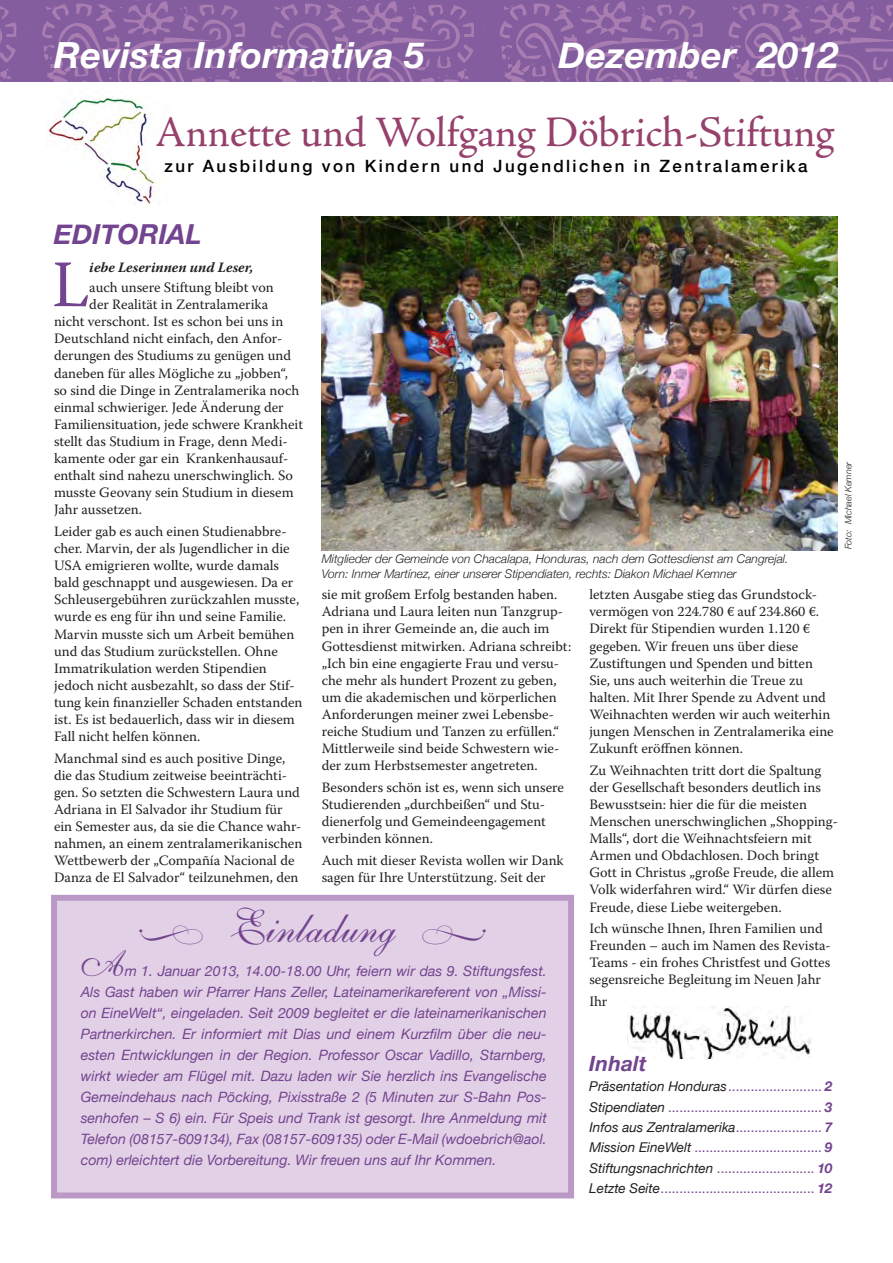
<style>
.page{position:relative;width:893px;height:1263px;background:#fff}
.page>*{position:absolute;margin:0;border:0;box-sizing:border-box;transform-origin:0 0}
.t1{font:66.15px "Warnock Pro";color:#73448f}
.Einladung_-_Shelley{font:45px "Shelley Volante BT";color:#73448f}
.t2{font:43.5px "Adobe Jenson Pro";letter-spacing:-.005em;color:#96416c}
.t3{font:italic 700 36px "Helvetica Neue";letter-spacing:.01em;color:#fff}
.Box_Body_Sans_Bold_R{font:36px "Shelley Volante BT";color:#73448f}
.t4{font:italic 700 27.6px "Helvetica Neue";color:#73448f}
.t5{font:italic 700 21px "Helvetica Neue";color:#73448f}
.t6{font:500 16.95px "Helvetica Neue";letter-spacing:.14em;color:#000}
.Body_Serif_Rom_Black{font:14.25px/17.1px "Warnock Pro";color:#231f20}
.Box_Body_Sans_Bold_R-2{font:italic 14.25px/21px "Helvetica Neue";color:#73448f;text-align:justify}
.t7{font:italic 700 14.25px "Warnock Pro";color:#231f20}
.t8{font:13.5px "Helvetica Neue";color:#73448f}
.Foto_Caption_-_Sans{font:italic 300 12px/14.4px "Helvetica Neue";color:#231f20}
.Foto_Credit-Sans_Bla{font:italic 300 9px "Helvetica Neue";letter-spacing:-.005em;color:#231f20}
.s1{font-style:italic;color:#231f20}
.s2{font-weight:700;font-style:italic}
</style>
<div class="page">
<div style="left:51px;top:895px;width:523px;height:303px;background:#e2d1e6;border:6px solid #bb99c7"></div>
<img style="left:48px;top:96px;width:110px;height:108px">
<img style="left:627px;top:1006px;width:184px;height:53px">
<img style="left:322px;top:216px;width:515px;height:335px">
<svg style="left:0;top:0;width:893px;height:81px;background:#8b63a2"></svg>
<h3 class="t3" style="left:54px;top:33px;width:372px">Revista Informativa 5</h3>
<h3 class="t3" style="left:558px;top:33px;width:282px">Dezember 2012</h3>
<h3 class="t2" style="left:155px;top:107px;width:680px">Annette und Wolfgang Döbrich-Stiftung</h3>
<p class="t6" style="left:165px;top:156px;width:644px">zur Ausbildung von Kindern und Jugendlichen in Zentralamerika</p>
<p class="t4" style="left:54px;top:217px;width:149px">EDITORIAL</p>
<p class="t1" style="left:52px;top:245px;width:39px">L</p>
<p class="t7" style="left:89px;top:259px;width:165px">iebe Leserinnen und Leser,</p>
<p class="Body_Serif_Rom_Black" style="left:89px;top:279px;width:186px">auch unsere Stiftung bleibt von</p>
<p class="Body_Serif_Rom_Black" style="left:89px;top:296px;width:180px">der Realität in Zentralamerika</p>
<p class="Body_Serif_Rom_Black" style="left:54px;top:313px;width:231px">nicht verschont. Ist es schon bei uns in</p>
<p class="Body_Serif_Rom_Black" style="left:54px;top:330px;width:230px">Deutschland nicht einfach, den Anfor-</p>
<p class="Body_Serif_Rom_Black" style="left:54px;top:347px;width:239px">derungen des Studiums zu genügen und</p>
<p class="Body_Serif_Rom_Black" style="left:54px;top:364px;width:235px">daneben für alles Mögliche zu „jobben“,</p>
<p class="Body_Serif_Rom_Black" style="left:54px;top:381px;width:247px">so sind die Dinge in Zentralamerika noch</p>
<p class="Body_Serif_Rom_Black" style="left:54px;top:398px;width:231px">einmal schwieriger. Jede Änderung der</p>
<p class="Body_Serif_Rom_Black" style="left:54px;top:415px;width:251px">Familiensituation, jede schwere Krankheit</p>
<p class="Body_Serif_Rom_Black" style="left:54px;top:432px;width:235px">stellt das Studium in Frage, denn Medi-</p>
<p class="Body_Serif_Rom_Black" style="left:54px;top:450px;width:236px">kamente oder gar ein Krankenhausauf-</p>
<p class="Body_Serif_Rom_Black" style="left:54px;top:467px;width:241px">enthalt sind nahezu unerschwinglich. So</p>
<p class="Body_Serif_Rom_Black" style="left:54px;top:484px;width:241px">musste Geovany sein Studium in diesem</p>
<p class="Body_Serif_Rom_Black" style="left:54px;top:501px;width:90px">Jahr aussetzen.</p>
<p class="Body_Serif_Rom_Black" style="left:54px;top:522px;width:250px">Leider gab es auch einen Studienabbre&shy;cher. Marvin, der als Jugendlicher in die USA emigrieren wollte, wurde damals bald geschnappt und ausgewiesen. Da er Schleusergebühren zurückzahlen musste, wurde es eng für ihn und seine Familie.<br>Marvin musste sich um Arbeit bemühen und das Studium zurückstellen. Ohne Immatrikulation werden Stipendien jedoch nicht ausbezahlt, so dass der Stif&shy;tung kein finanzieller Schaden entstanden ist. Es ist bedauerlich, dass wir in diesem Fall nicht helfen können.</p>
<p class="Body_Serif_Rom_Black" style="left:54px;top:749px;width:250px">Manchmal sind es auch positive Dinge, die das Studium zeitweise beeinträchti&shy;gen. So setzten die Schwestern Laura und Adriana in El Salvador ihr Studium für ein Semester aus, da sie die Chance wahr&shy;nahmen, an einem zentralamerikanischen Wettbewerb der „Compañía Nacional de Danza de El Salvador“ teilzunehmen, den</p>
<p class="Foto_Credit-Sans_Bla" style="left:843px;top:549px;width:90px;rotate:-90deg">Foto: Michael Kemner</p>
<p class="Foto_Caption_-_Sans" style="left:322px;top:551px;width:468px">Mitglieder der Gemeinde von Chacalapa, Honduras, nach dem Gottesdienst am Cangrejal.<br>Vorn: Inmer Martínez, einer unserer Stipendiaten, rechts: Diakon Michael Kemner</p>
<p class="Body_Serif_Rom_Black" style="left:322px;top:586px;width:251px">sie mit großem Erfolg bestanden haben.<br>Adriana und Laura leiten nun Tanzgrup&shy;pen in ihrer Gemeinde an, die auch im Gottesdienst mitwirken. Adriana schreibt: „Ich bin eine engagierte Frau und versu&shy;che mehr als hundert Prozent zu geben, um die akademischen und körperlichen Anforderungen meiner zwei Lebensbe&shy;reiche Studium und Tanzen zu erfüllen.“ Mittlerweile sind beide Schwestern wie&shy;der zum Herbstsemester angetreten.</p>
<p class="Body_Serif_Rom_Black" style="left:322px;top:778px;width:244px">Besonders schön ist es, wenn sich unsere Studierenden „durchbeißen“ und Stu&shy;dienerfolg und Gemeindeengagement verbinden können.</p>
<p class="Body_Serif_Rom_Black" style="left:322px;top:851px;width:244px">Auch mit dieser Revista wollen wir Dank sagen für Ihre Unterstützung. Seit der</p>
<p class="Body_Serif_Rom_Black" style="left:589px;top:586px;width:246px">letzten Ausgabe stieg das Grundstock&shy;vermögen von 224.780 € auf 234.860 €.<br>Direkt für Stipendien wurden 1.120 € gegeben. Wir freuen uns über diese Zustiftungen und Spenden und bitten Sie, uns auch weiterhin die Treue zu halten. Mit Ihrer Spende zu Advent und Weihnachten werden wir auch weiterhin jungen Menschen in Zentralamerika eine Zukunft eröffnen können.</p>
<p class="Body_Serif_Rom_Black" style="left:589px;top:761px;width:250px">Zu Weihnachten tritt dort die Spaltung der Gesellschaft besonders deutlich ins Bewusstsein: hier die für die meisten Menschen unerschwinglichen „Shopping-Malls“, dort die Weihnachtsfeiern mit Armen und Obdachlosen. Doch bringt Gott in Christus „große Freude, die allem Volk widerfahren wird.“ Wir dürfen diese Freude, diese Liebe weitergeben.</p>
<p class="Body_Serif_Rom_Black" style="left:589px;top:920px;width:243px">Ich wünsche Ihnen, Ihren Familien und Freunden – auch im Namen des Revista-Teams - ein frohes Christfest und Gottes segensreiche Begleitung im Neuen Jahr</p>
<p class="Body_Serif_Rom_Black" style="left:589px;top:992px;width:20px">Ihr</p>
<p class="Einladung_-_Shelley" style="left:229px;top:899px;width:168px">Einladung</p>
<p class="Box_Body_Sans_Bold_R" style="left:81px;top:942px;width:45px">A</p>
<p class="Box_Body_Sans_Bold_R-2" style="left:81px;top:960px;width:468px;text-indent:44px">m 1. Januar 2013, 14.00-18.00 Uhr, feiern wir das 9. Stiftungsfest.<br>Als Gast haben wir Pfarrer Hans Zeller, Lateinamerikareferent von „Missi&shy;on EineWelt“, eingeladen. Seit 2009 begleitet er die lateinamerikanischen Partnerkirchen. Er informiert mit Dias und einem Kurzfilm über die neu&shy;esten Entwicklungen in der Region. Professor Oscar Vadillo, Starnberg, wirkt wieder am Flügel mit. Dazu laden wir Sie herzlich ins Evangelische Gemeindehaus nach Pöcking, Pixisstraße 2 (5 Minuten zur S-Bahn Pos&shy;senhofen – S 6) ein. Für Speis und Trank ist gesorgt. Ihre Anmeldung mit Telefon (08157-609134), Fax (08157-609135) oder E-Mail (wdoebrich@aol. com) erleichtert die Vorbereitung. Wir freuen uns auf Ihr Kommen.</p>
<p class="t5" style="left:589px;top:1050px;width:59px">Inhalt</p>
<p class="t8" style="left:589px;top:1078px;width:245px"><span class="s1">Präsentation Honduras</span>......................... <span class="s2">2</span></p>
<p class="t8" style="left:589px;top:1099px;width:244px"><span class="s1">Stipendiaten</span> ......................................... <span class="s2">3</span></p>
<p class="t8" style="left:589px;top:1119px;width:245px"><span class="s1">Infos aus Zentralamerika</span>....................... <span class="s2">7</span></p>
<p class="t8" style="left:589px;top:1139px;width:245px"><span class="s1">Mission EineWelt</span> .................................. <span class="s2">9</span></p>
<p class="t8" style="left:589px;top:1160px;width:245px"><span class="s1">Stiftungsnachrichten</span> .......................... <span class="s2">10</span></p>
<p class="t8" style="left:589px;top:1180px;width:245px"><span class="s1">Letzte Seite</span>......................................... <span class="s2">12</span></p>
</div>
